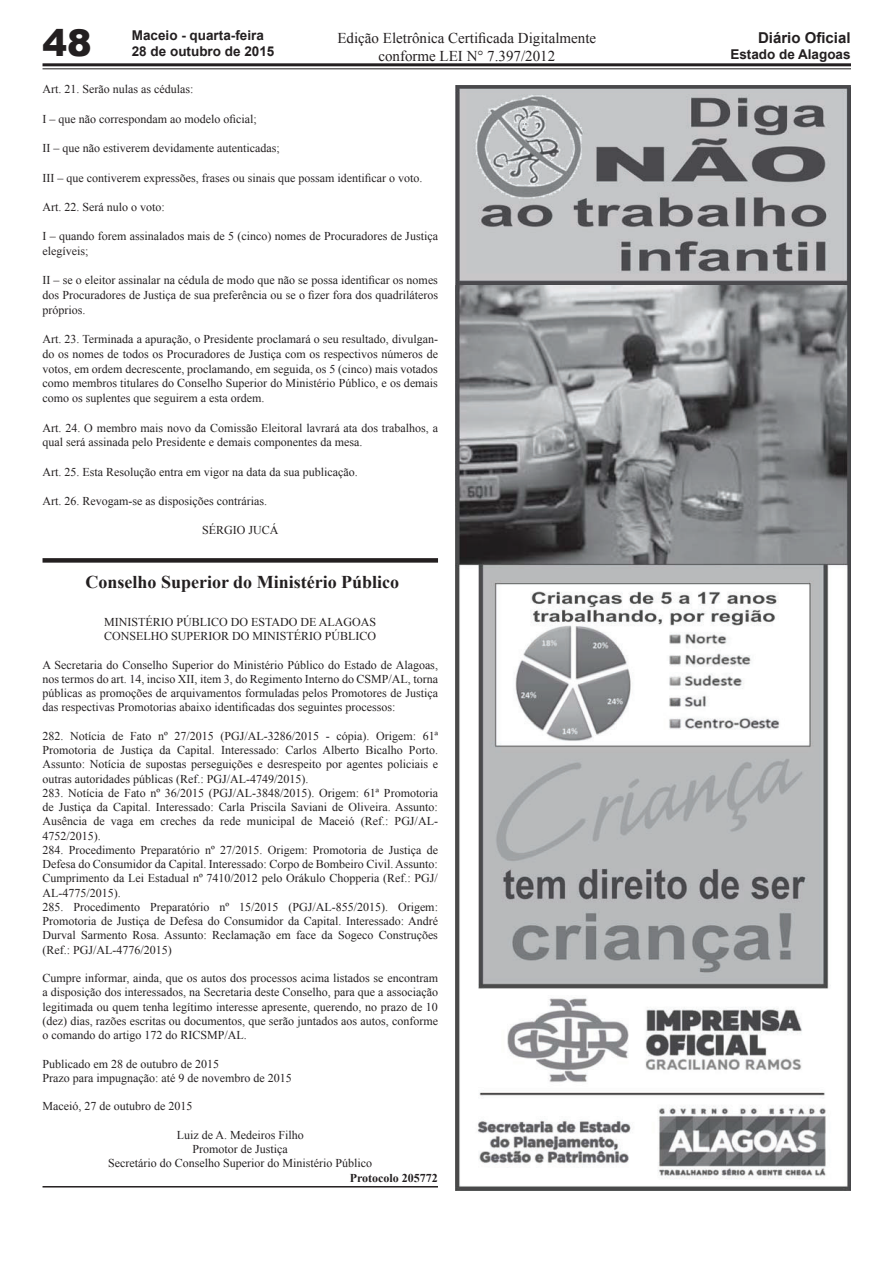
<style>
.page{position:relative;width:893px;height:1263px;background:#fff}
.page>*{position:absolute;margin:0;border:0;box-sizing:border-box;transform-origin:0 0}
.t1{font:900 36.9px "Arial";color:#231f20}
.t2{font:700 18px "Times New Roman";color:#231f20}
.t3{font:15px/18px "Times New Roman";color:#231f20;text-align:center}
.t4{font:700 15px "Arial";color:#231f20}
.t5{font:700 13.5px "Arial";color:#231f20}
.t6{font:12px/14.2px "Times New Roman";color:#231f20}
.t7{font:700 12px "Times New Roman";color:#231f20}
</style>
<div class="page">
<hr style="left:43px;top:63px;width:807px;height:3px;background:#231f20">
<hr style="left:43px;top:68px;width:807px;height:1px;background:#231f20">
<hr style="left:43px;top:1186px;width:395px;height:1px;background:#231f20">
<div style="left:43px;top:558px;width:395px;height:5px;background:#231f20"></div>
<img style="left:455px;top:85px;width:396px;height:1106px">
<h1 class="t1" style="left:43px;top:16px;width:51px">48</h1>
<p class="t5" style="left:132px;top:26px;width:134px">Maceio - quarta-feira</p>
<p class="t3" style="left:337px;top:29px;width:260px">Edição Eletrônica Certificada Digitalmente conforme LEI N° 7.397/2012</p>
<p class="t4" style="left:758px;top:28px;width:94px">Diário Oficial</p>
<p class="t5" style="left:132px;top:42px;width:144px">28 de outubro de 2015</p>
<p class="t6" style="left:43px;top:82px;width:152px">Art. 21. Serão nulas as cédulas:</p>
<p class="t6" style="left:43px;top:111px;width:216px">I – que não correspondam ao modelo oficial;</p>
<p class="t6" style="left:43px;top:141px;width:239px">II – que não estiverem devidamente autenticadas;</p>
<p class="t6" style="left:43px;top:170px;width:381px">III – que contiverem expressões, frases ou sinais que possam identificar o voto.</p>
<p class="t6" style="left:43px;top:200px;width:124px">Art. 22. Será nulo o voto:</p>
<p class="t6" style="left:43px;top:229px;width:397px;line-height:14.7px">I – quando forem assinalados mais de 5 (cinco) nomes de Procuradores de Justiça elegíveis;</p>
<p class="t6" style="left:43px;top:273px;width:397px;line-height:14.7px;text-align:justify">II – se o eleitor assinalar na cédula de modo que não se possa identificar os nomes dos Procuradores de Justiça de sua preferência ou se o fizer fora dos quadriláteros próprios.</p>
<p class="t6" style="left:43px;top:332px;width:397px;line-height:14.7px;text-align:justify">Art. 23. Terminada a apuração, o Presidente proclamará o seu resultado, divulgan&shy;do os nomes de todos os Procuradores de Justiça com os respectivos números de votos, em ordem decrescente, proclamando, em seguida, os 5 (cinco) mais votados como membros titulares do Conselho Superior do Ministério Público, e os demais como os suplentes que seguirem a esta ordem.</p>
<p class="t6" style="left:43px;top:420px;width:397px;line-height:14.7px">Art. 24. O membro mais novo da Comissão Eleitoral lavrará ata dos trabalhos, a qual será assinada pelo Presidente e demais componentes da mesa.</p>
<p class="t6" style="left:43px;top:464px;width:317px">Art. 25. Esta Resolução entra em vigor na data da sua publicação.</p>
<p class="t6" style="left:43px;top:494px;width:226px">Art. 26. Revogam-se as disposições contrárias.</p>
<p class="t6" style="left:202px;top:523px;width:78px">SÉRGIO JUCÁ</p>
<p class="t5" style="left:730px;top:45px;width:122px">Estado de Alagoas</p>
<h2 class="t2" style="left:86px;top:569px;width:315px">Conselho Superior do Ministério Público</h2>
<p class="t6" style="left:104px;top:615px;width:274px">MINISTÉRIO PÚBLICO DO ESTADO DE ALAGOAS<br>CONSELHO SUPERIOR DO MINISTÉRIO PÚBLICO</p>
<p class="t6" style="left:43px;top:657px;width:397px;text-align:justify">A Secretaria do Conselho Superior do Ministério Público do Estado de Alagoas, nos termos do art. 14, inciso XII, item 3, do Regimento Interno do CSMP/AL, torna públicas as promoções de arquivamentos formuladas pelos Promotores de Justiça das respectivas Promotorias abaixo identificadas dos seguintes processos:</p>
<p class="t6" style="left:43px;top:729px;width:397px">282. Notícia de Fato nº 27/2015 (PGJ/AL-3286/2015 - cópia). Origem: 61ª Promotoria de Justiça da Capital. Interessado: Carlos Alberto Bicalho Porto.<br>Assunto: Notícia de supostas perseguições e desrespeito por agentes policiais e outras autoridades públicas (Ref.: PGJ/AL-4749/2015).<br>283. Notícia de Fato nº 36/2015 (PGJ/AL-3848/2015). Origem: 61ª Promotoria de Justiça da Capital. Interessado: Carla Priscila Saviani de Oliveira. Assunto:<br>Ausência de vaga em creches da rede municipal de Maceió (Ref.: PGJ/AL-4752/2015).<br>284. Procedimento Preparatório nº 27/2015. Origem: Promotoria de Justiça de Defesa do Consumidor da Capital. Interessado: Corpo de Bombeiro Civil. Assunto:<br>Cumprimento da Lei Estadual nº 7410/2012 pelo Orákulo Chopperia (Ref.: PGJ/ AL-4775/2015).<br>285. Procedimento Preparatório nº 15/2015 (PGJ/AL-855/2015). Origem:<br>Promotoria de Justiça de Defesa do Consumidor da Capital. Interessado: André Durval Sarmento Rosa. Assunto: Reclamação em face da Sogeco Construções (Ref.: PGJ/AL-4776/2015)</p>
<p class="t6" style="left:43px;top:971px;width:397px;text-align:justify">Cumpre informar, ainda, que os autos dos processos acima listados se encontram a disposição dos interessados, na Secretaria deste Conselho, para que a associação legitimada ou quem tenha legítimo interesse apresente, querendo, no prazo de 10 (dez) dias, razões escritas ou documentos, que serão juntados aos autos, conforme o comando do artigo 172 do RICSMP/AL.</p>
<p class="t6" style="left:43px;top:1056px;width:251px">Publicado em 28 de outubro de 2015<br>Prazo para impugnação: até 9 de novembro de 2015</p>
<p class="t6" style="left:43px;top:1099px;width:151px">Maceió, 27 de outubro de 2015</p>
<p class="t6" style="left:108px;top:1127px;width:265px;text-align:center">Luiz de A. Medeiros Filho<br>Promotor de Justiça<br>Secretário do Conselho Superior do Ministério Público</p>
<p class="t7" style="left:350px;top:1169px;width:90px">Protocolo 205772</p>
</div>
